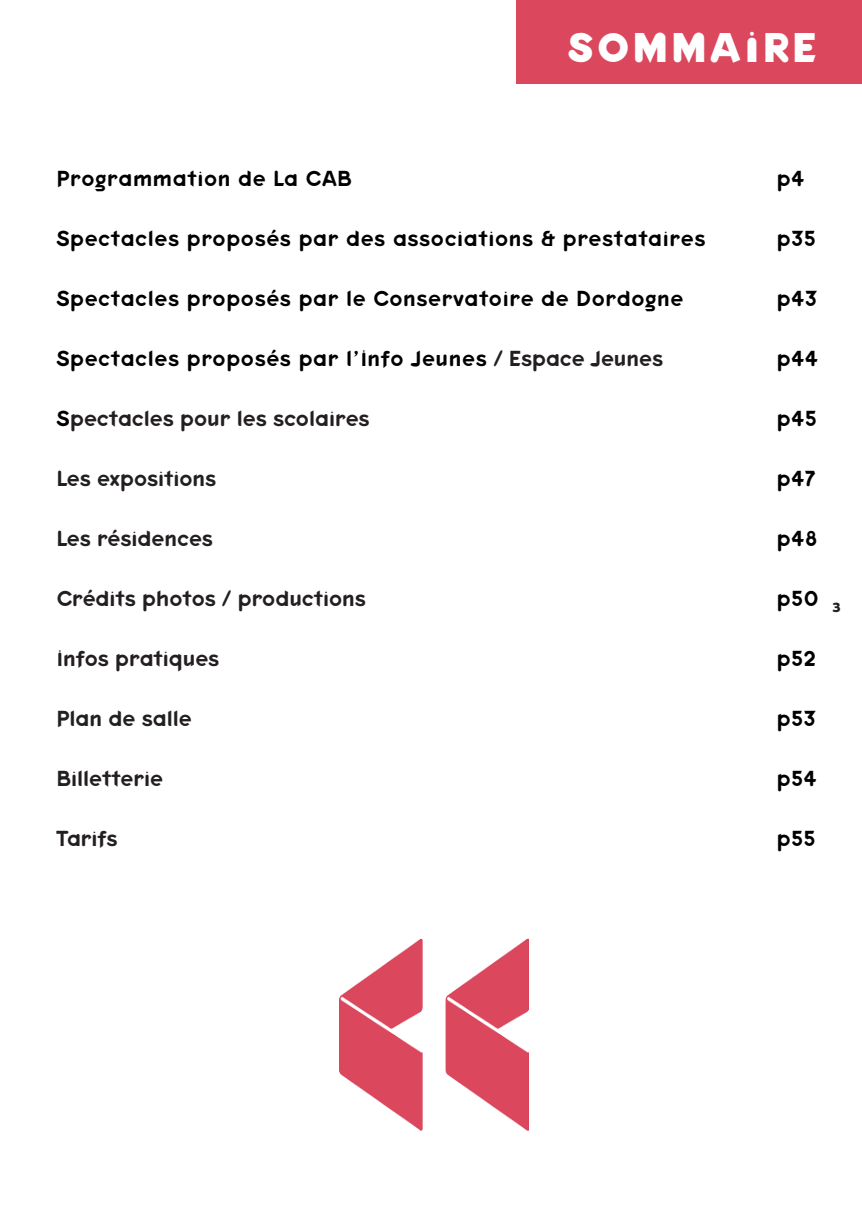
<style>
.page{position:relative;width:862px;height:1214px;background:#fff}
.page>*{position:absolute;margin:0;border:0;box-sizing:border-box;transform-origin:0 0}
.t1{font:700 42px "Keedy Sans OT";letter-spacing:.1em;color:#fff}
.t2{font:22px "Keedy Sans OT";letter-spacing:.03em;color:#000}
.t3{font:22px "Keedy Sans OT";color:#231f20}
.t4{font:700 14px "Altivo";color:#231f20}
.s1{color:#231f20}
.s2{color:#000}
</style>
<div class="page">
<img style="left:340px;top:938px;width:188px;height:192px">
<div style="left:516px;top:0;width:346px;height:84px;background:#db475d"></div>
<h1 class="t1" style="left:568px;top:23px;width:249px">SOMMAIRE</h1>
<p class="t2" style="left:57px;top:169px;width:296px">Programmation de La CAB</p>
<p class="t2" style="left:777px;top:169px;width:29px">p4</p>
<p class="t2" style="left:57px;top:229px;width:650px">Spectacles proposés par des associations &amp; prestataires</p>
<p class="t2" style="left:777px;top:229px;width:40px">p35</p>
<p class="t2" style="left:57px;top:289px;width:628px">Spectacles proposés par le Conservatoire de Dordogne</p>
<p class="t2" style="left:777px;top:289px;width:42px">p43</p>
<p class="t2" style="left:57px;top:349px;width:608px">Spectacles proposés par l’Info Jeunes <span class="s1">/ Espace Jeunes</span></p>
<p class="t2" style="left:777px;top:349px;width:43px">p44</p>
<p class="t3" style="left:57px;top:409px;width:314px"><span class="s2">S</span>pectacles pour les scolaires</p>
<p class="t2" style="left:777px;top:409px;width:41px">p45</p>
<p class="t3" style="left:57px;top:469px;width:161px">Les expositions</p>
<p class="t2" style="left:777px;top:469px;width:40px">p47</p>
<p class="t3" style="left:57px;top:529px;width:158px">Les résidences</p>
<p class="t2" style="left:777px;top:529px;width:42px">p48</p>
<p class="t3" style="left:57px;top:589px;width:311px">Crédits photos / productions</p>
<p class="t2" style="left:777px;top:589px;width:43px">p50</p>
<p class="t3" style="left:57px;top:649px;width:164px">Infos pratiques</p>
<p class="t2" style="left:777px;top:649px;width:41px">p52</p>
<p class="t3" style="left:57px;top:709px;width:136px">Plan de salle</p>
<p class="t2" style="left:777px;top:709px;width:40px">p53</p>
<p class="t3" style="left:57px;top:769px;width:108px">Billetterie</p>
<p class="t2" style="left:777px;top:769px;width:41px">p54</p>
<p class="t3" style="left:57px;top:829px;width:62px">Tarifs</p>
<p class="t2" style="left:777px;top:829px;width:40px">p55</p>
<p class="t4" style="left:832px;top:599px;width:10px">3</p>
</div>
